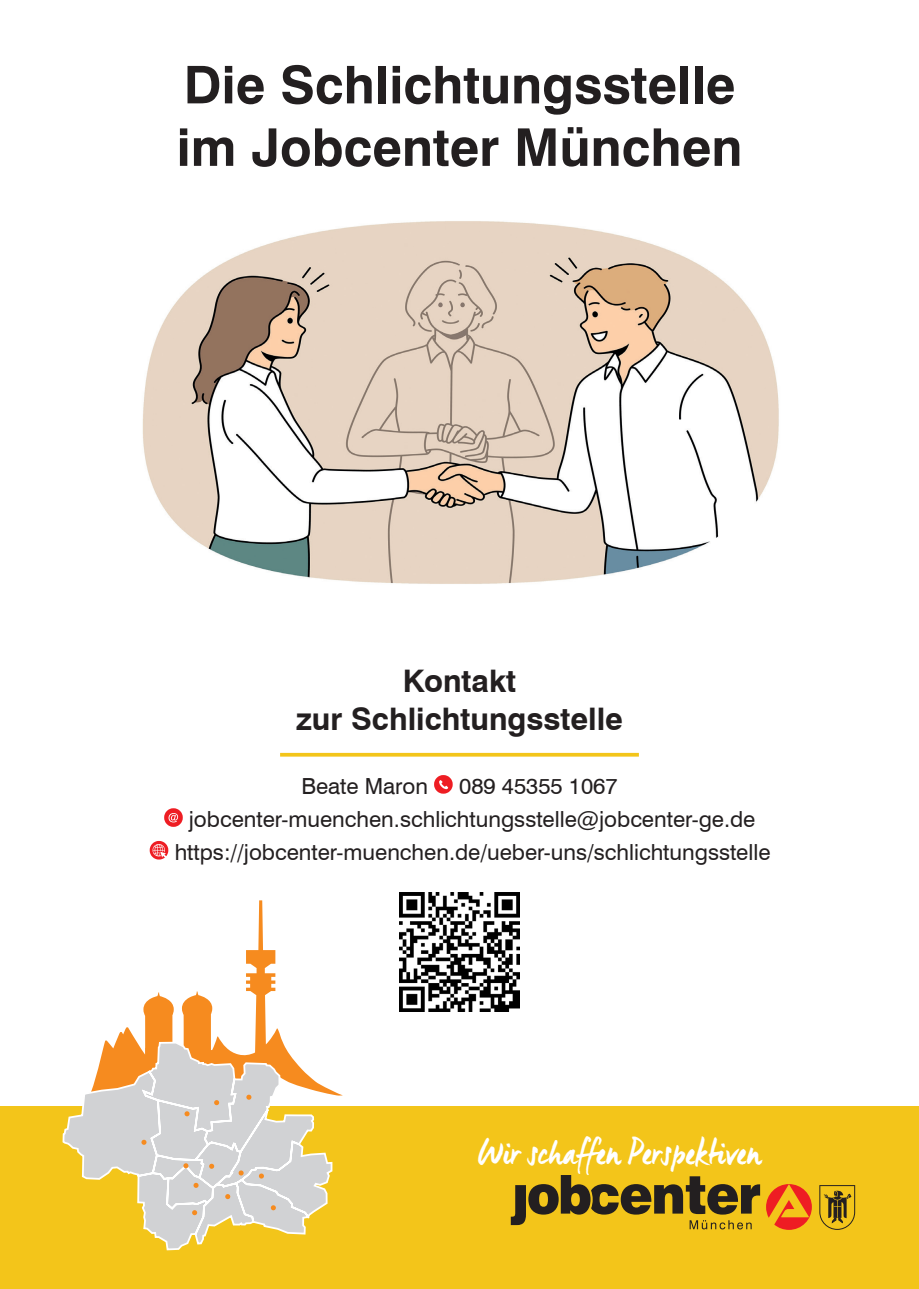
<style>
.page{position:relative;width:919px;height:1289px;background:#fff}
.page>*{position:absolute;margin:0;border:0;box-sizing:border-box;transform-origin:0 0}
.t1{font:700 52.05px/62.4px "Swiss 721 BT";color:#231f20}
.t2{font:35.7px "Manus";color:#fff}
.t3{font:700 31.05px/37.3px "Swiss 721 BT";color:#231f20;text-align:center}
.t4{font:22.2px "Swiss 721 BT";color:#231f20}
</style>
<div class="page">
<div style="left:0;top:1106px;width:918px;height:182px;background:#f3c51a"></div>
<svg style="left:510px;top:1175px;width:250px;height:54px"></svg>
<svg style="left:766px;top:1184px;width:45px;height:45px"></svg>
<svg style="left:819px;top:1185px;width:36px;height:44px"></svg>
<svg style="left:116px;top:992px;width:58px;height:48px"></svg>
<svg style="left:62px;top:1040px;width:271px;height:210px"></svg>
<svg style="left:182px;top:900px;width:161px;height:205px"></svg>
<svg style="left:238px;top:1170px;width:6px;height:5px"></svg>
<svg style="left:259px;top:1173px;width:5px;height:5px"></svg>
<svg style="left:225px;top:1193px;width:5px;height:6px"></svg>
<svg style="left:271px;top:1205px;width:5px;height:5px"></svg>
<svg style="left:209px;top:1163px;width:5px;height:5px"></svg>
<svg style="left:184px;top:1111px;width:5px;height:5px"></svg>
<svg style="left:193px;top:1182px;width:5px;height:5px"></svg>
<svg style="left:141px;top:1139px;width:5px;height:5px"></svg>
<svg style="left:183px;top:1163px;width:5px;height:5px"></svg>
<svg style="left:192px;top:1210px;width:5px;height:5px"></svg>
<svg style="left:434px;top:775px;width:18px;height:18px"></svg>
<svg style="left:164px;top:808px;width:19px;height:18px"></svg>
<svg style="left:150px;top:841px;width:18px;height:18px"></svg>
<img style="left:142px;top:221px;width:637px;height:363px">
<hr style="left:280px;top:753px;width:359px;height:3px;background:#f3c51a">
<img style="left:400px;top:892px;width:119px;height:119px">
<h1 class="t1" style="left:176px;top:53px;width:567px">Die Schlichtungsstelle im Jobcenter München</h1>
<h3 class="t3" style="left:296px;top:662px;width:328px">Kontakt<br>zur Schlichtungsstelle</h3>
<p class="t4" style="left:301px;top:772px;width:128px">Beate Maron</p>
<p class="t4" style="left:459px;top:772px;width:160px">089 45355 1067</p>
<p class="t4" style="left:189px;top:805px;width:568px">jobcenter-muenchen.schlichtungsstelle@jobcenter-ge.de</p>
<p class="t4" style="left:175px;top:838px;width:597px">https://jobcenter-muenchen.de/ueber-uns/schlichtungsstelle</p>
<h2 class="t2" style="left:478px;top:1130px;width:285px">Wir schaffen Perspektiven</h2>
</div>
